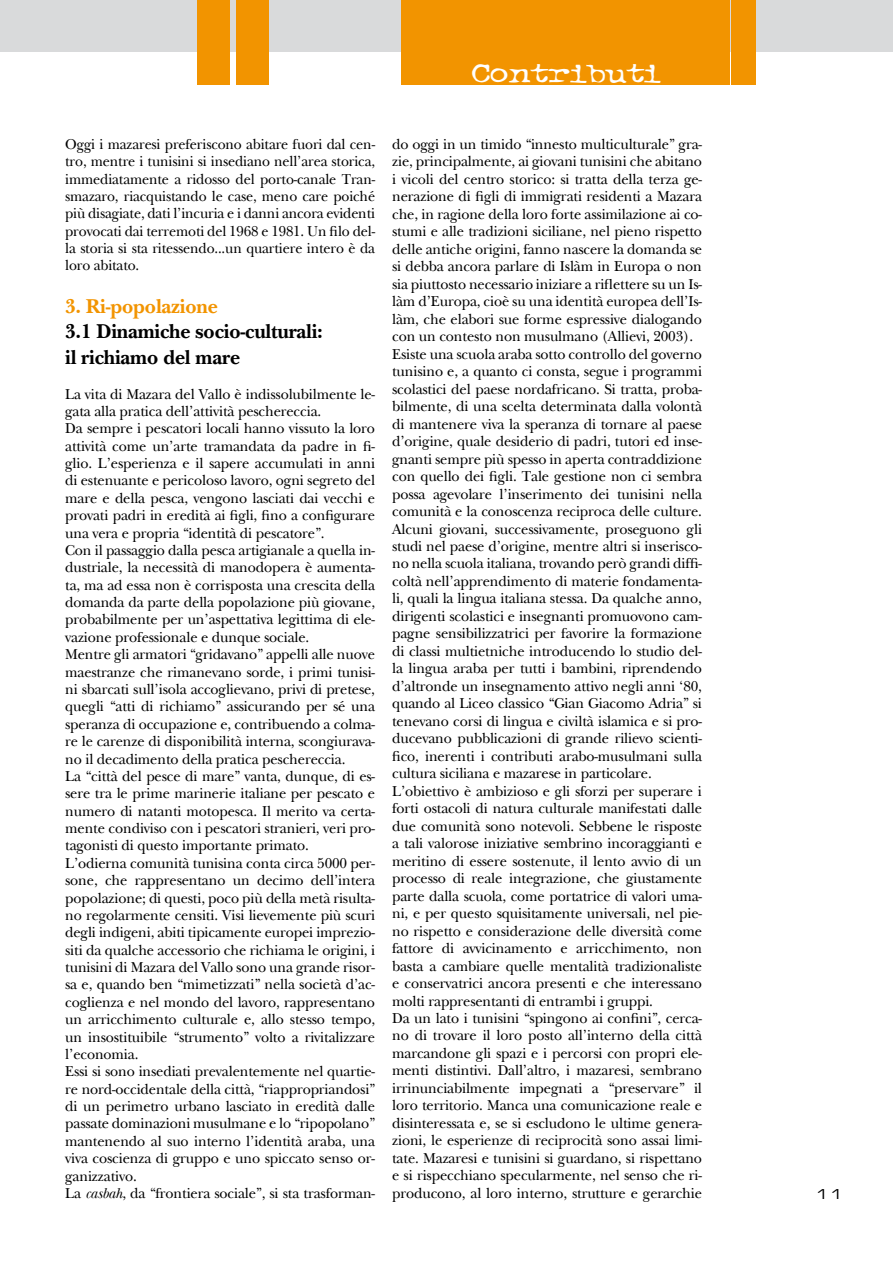
<style>
.page{position:relative;width:893px;height:1263px;background:#fff}
.page>*{position:absolute;margin:0;border:0;box-sizing:border-box;transform-origin:0 0}
.t1{font:30px "Typewriter OS Oldstyle";color:#fff;scale:1.35 1}
.t2{font:700 21px/25.3px "New Baskerville";letter-spacing:-.01em;color:#000}
.t3{font:700 21px "New Baskerville";letter-spacing:-.01em;color:#f29400}
.t4{font:15px/17.5px "New Baskerville";letter-spacing:-.01em;color:#000}
.t5{font:15px/17.4px "New Baskerville";letter-spacing:-.01em;color:#000;text-align:justify;scale:.95 1}
.t6{font:13.5px "Eurostile Extended Two";color:#000;scale:1.11 1}
.s1{font-style:italic}
</style>
<div class="page">
<div style="left:0;top:0;width:893px;height:52px;background:#d9dadb"></div>
<div style="left:197px;top:0;width:33px;height:85px;background:#f29400"></div>
<div style="left:236px;top:0;width:32px;height:85px;background:#f29400"></div>
<div style="left:732px;top:0;width:24px;height:85px;background:#f29400"></div>
<div style="left:402px;top:0;width:328px;height:85px;background:#f29400"></div>
<h1 class="t1" style="left:471px;top:56px;width:142px">Contributi</h1>
<p class="t5" style="left:65px;top:135px;width:328px">Oggi i mazaresi preferiscono abitare fuori dal cen&shy;tro, mentre i tunisini si insediano nell’area storica, immediatamente a ridosso del porto-canale Tran&shy;smazaro, riacquistando le case, meno care poiché più disagiate, dati l’incuria e i danni ancora evidenti provocati dai terremoti del 1968 e 1981. Un filo del&shy;la storia si sta ritessendo...un quartiere intero è da loro abitato.</p>
<h2 class="t3" style="left:65px;top:294px;width:154px">3. Ri-popolazione</h2>
<h2 class="t2" style="left:65px;top:319px;width:259px">3.1 Dinamiche socio-culturali: il richiamo del mare</h2>
<p class="t4" style="left:65px;top:385px;width:311px">La vita di Mazara del Vallo è indissolubilmente le&shy;gata alla pratica dell’attività peschereccia.<br>Da sempre i pescatori locali hanno vissuto la loro attività come un’arte tramandata da padre in fi&shy;glio. L’esperienza e il sapere accumulati in anni di estenuante e pericoloso lavoro, ogni segreto del mare e della pesca, vengono lasciati dai vecchi e provati padri in eredità ai figli, fino a configurare una vera e propria “identità di pescatore”.<br>Con il passaggio dalla pesca artigianale a quella in&shy;dustriale, la necessità di manodopera è aumenta&shy;ta, ma ad essa non è corrisposta una crescita della domanda da parte della popolazione più giovane, probabilmente per un’aspettativa legittima di ele&shy;vazione professionale e dunque sociale.<br>Mentre gli armatori “gridavano” appelli alle nuove maestranze che rimanevano sorde, i primi tunisi&shy;ni sbarcati sull’isola accoglievano, privi di pretese, quegli “atti di richiamo” assicurando per sé una speranza di occupazione e, contribuendo a colma&shy;re le carenze di disponibilità interna, scongiurava&shy;no il decadimento della pratica peschereccia.<br>La “città del pesce di mare” vanta, dunque, di es&shy;sere tra le prime marinerie italiane per pescato e numero di natanti motopesca. Il merito va certa&shy;mente condiviso con i pescatori stranieri, veri pro&shy;tagonisti di questo importante primato.<br>L’odierna comunità tunisina conta circa 5000 per&shy;sone, che rappresentano un decimo dell’intera popolazione; di questi, poco più della metà risulta&shy;no regolarmente censiti. Visi lievemente più scuri degli indigeni, abiti tipicamente europei imprezio&shy;siti da qualche accessorio che richiama le origini, i tunisini di Mazara del Vallo sono una grande risor&shy;sa e, quando ben “mimetizzati” nella società d’ac&shy;coglienza e nel mondo del lavoro, rappresentano un arricchimento culturale e, allo stesso tempo, un insostituibile “strumento” volto a rivitalizzare l’economia.<br>Essi si sono insediati prevalentemente nel quartie&shy;re nord-occidentale della città, “riappropriandosi” di un perimetro urbano lasciato in eredità dalle passate dominazioni musulmane e lo “ripopolano” mantenendo al suo interno l’identità araba, una viva coscienza di gruppo e uno spiccato senso or&shy;ganizzativo.<br>La <span class="s1">casbah</span>, da “frontiera sociale”, si sta trasforman-</p>
<p class="t4" style="left:392px;top:135px;width:311px">do oggi in un timido “innesto multiculturale” gra&shy;zie, principalmente, ai giovani tunisini che abitano i vicoli del centro storico: si tratta della terza ge&shy;nerazione di figli di immigrati residenti a Mazara che, in ragione della loro forte assimilazione ai co&shy;stumi e alle tradizioni siciliane, nel pieno rispetto delle antiche origini, fanno nascere la domanda se si debba ancora parlare di Islàm in Europa o non sia piuttosto necessario iniziare a riflettere su un Is&shy;làm d’Europa, cioè su una identità europea dell’Is&shy;làm, che elabori sue forme espressive dialogando con un contesto non musulmano (Allievi, 2003).<br>Esiste una scuola araba sotto controllo del governo tunisino e, a quanto ci consta, segue i programmi scolastici del paese nordafricano. Si tratta, proba&shy;bilmente, di una scelta determinata dalla volontà di mantenere viva la speranza di tornare al paese d’origine, quale desiderio di padri, tutori ed inse&shy;gnanti sempre più spesso in aperta contraddizione con quello dei figli. Tale gestione non ci sembra possa agevolare l’inserimento dei tunisini nella comunità e la conoscenza reciproca delle culture.<br>Alcuni giovani, successivamente, proseguono gli studi nel paese d’origine, mentre altri si inserisco&shy;no nella scuola italiana, trovando però grandi diffi&shy;coltà nell’apprendimento di materie fondamenta&shy;li, quali la lingua italiana stessa. Da qualche anno, dirigenti scolastici e insegnanti promuovono cam&shy;pagne sensibilizzatrici per favorire la formazione di classi multietniche introducendo lo studio del&shy;la lingua araba per tutti i bambini, riprendendo d’altronde un insegnamento attivo negli anni ‘80, quando al Liceo classico “Gian Giacomo Adria” si tenevano corsi di lingua e civiltà islamica e si pro&shy;ducevano pubblicazioni di grande rilievo scienti&shy;fico, inerenti i contributi arabo-musulmani sulla cultura siciliana e mazarese in particolare.<br>L’obiettivo è ambizioso e gli sforzi per superare i forti ostacoli di natura culturale manifestati dalle due comunità sono notevoli. Sebbene le risposte a tali valorose iniziative sembrino incoraggianti e meritino di essere sostenute, il lento avvio di un processo di reale integrazione, che giustamente parte dalla scuola, come portatrice di valori uma&shy;ni, e per questo squisitamente universali, nel pie&shy;no rispetto e considerazione delle diversità come fattore di avvicinamento e arricchimento, non basta a cambiare quelle mentalità tradizionaliste e conservatrici ancora presenti e che interessano molti rappresentanti di entrambi i gruppi.<br>Da un lato i tunisini “spingono ai confini”, cerca&shy;no di trovare il loro posto all’interno della città marcandone gli spazi e i percorsi con propri ele&shy;menti distintivi. Dall’altro, i mazaresi, sembrano irrinunciabilmente impegnati a “preservare” il loro territorio. Manca una comunicazione reale e disinteressata e, se si escludono le ultime genera&shy;zioni, le esperienze di reciprocità sono assai limi&shy;tate. Mazaresi e tunisini si guardano, si rispettano e si rispecchiano specularmente, nel senso che ri&shy;producono, al loro interno, strutture e gerarchie</p>
<p class="t6" style="left:815px;top:1185px;width:28px">11</p>
</div>
